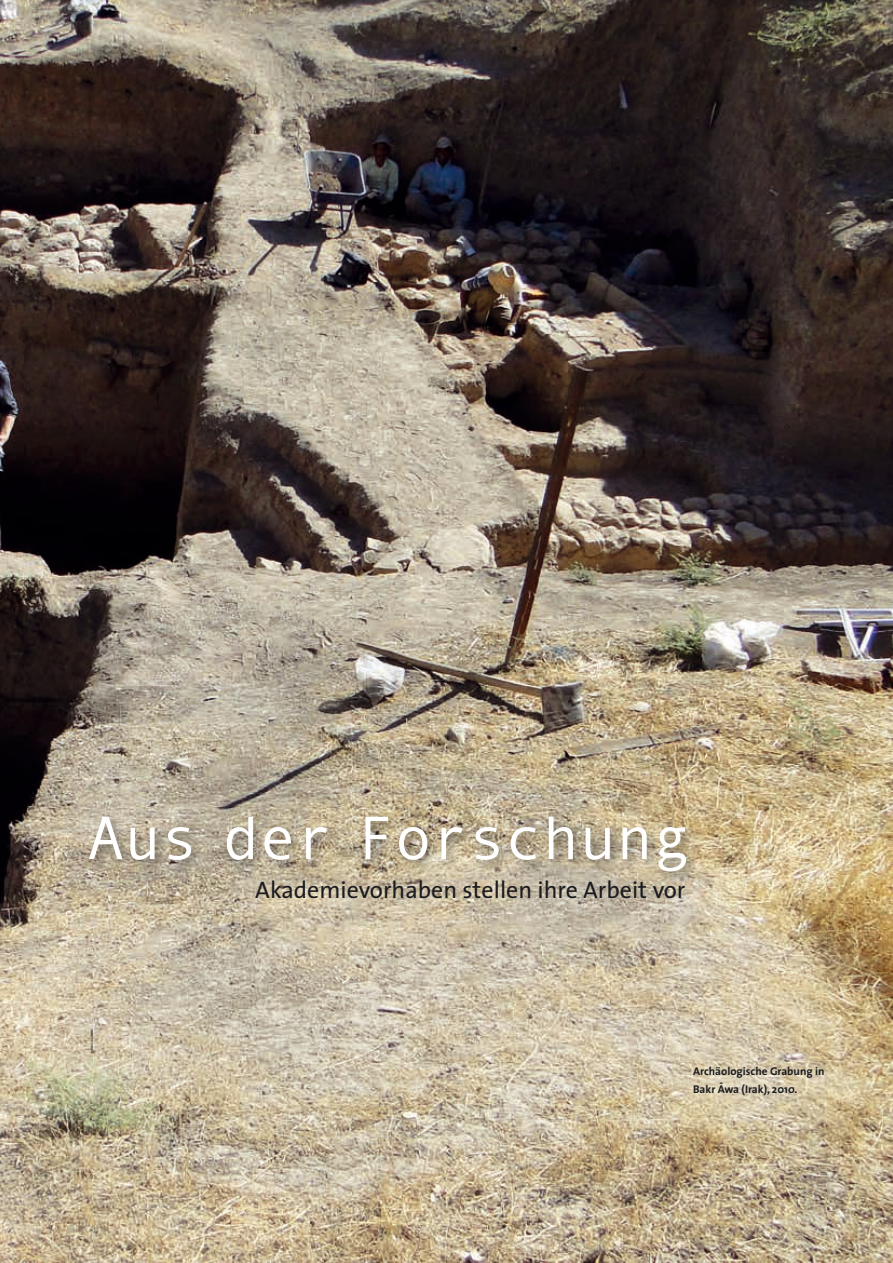
<style>
.page{position:relative;width:893px;height:1263px;background:#fff}
.page>*{position:absolute;margin:0;border:0;box-sizing:border-box;transform-origin:0 0}
.t1{font:61.5px "Andale Mono";color:#fff}
.t2{font:24px "The Sans";color:#1b1c20}
.t3{font:700 11.25px/17.4px "The Sans";color:#1b1c20}
</style>
<div class="page">
<img style="left:0;top:0;width:893px;height:1263px">
<div style="left:85px;top:812px;width:614px;height:73px;background:#1b1c20;opacity:.5"></div>
<h1 class="t1" style="left:87px;top:798px;width:604px">Aus der Forschung</h1>
<h2 class="t2" style="left:255px;top:870px;width:432px">Akademievorhaben stellen ihre Arbeit vor</h2>
<p class="t3" style="left:693px;top:1062px;width:133px">Archäologische Grabung in<br>Bakr Awa (Irak), 2010.</p>
<p class="t3" style="left:720px;top:1073px;width:5px">-</p>
</div>
